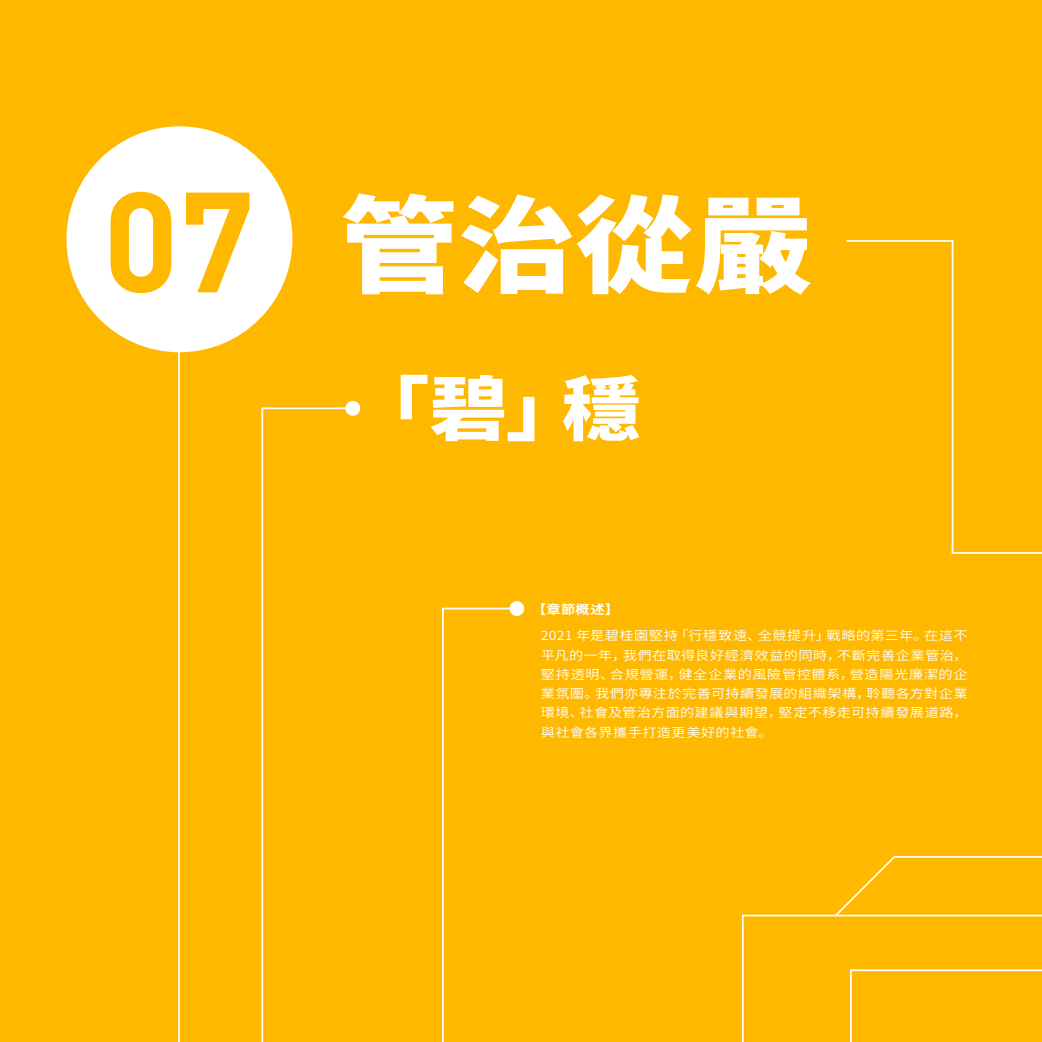
<style>
.page{position:relative;width:1042px;height:1042px;background:#ffb800}
.page>*{position:absolute;margin:0;border:0;box-sizing:border-box;transform-origin:0 0}
.t1{font:140px "DIN Bold";color:#ffb800}
.t2{font:800 105px "Source Han Sans CN";color:#fff;scale:1.12 1}
.t3{font:800 70px "Source Han Sans CN";color:#fff;scale:1.12 1}
.t4{font:12.6px/19.2px "Source Han Sans CN";letter-spacing:.03em;color:#fff;text-align:justify;scale:1.13 1}
.t5{font:700 12.6px "Source Han Sans CN";color:#fff;scale:1.13 1}
</style>
<div class="page">
<div style="left:66px;top:126px;width:226px;height:226px;background:#fff;border-radius:50%"></div>
<svg style="left:177px;top:335px;width:348px;height:707px"></svg>
<svg style="left:846px;top:240px;width:196px;height:314px"></svg>
<svg style="left:741px;top:856px;width:301px;height:186px"></svg>
<h1 class="t1" style="left:103px;top:150px;width:154px">07</h1>
<h2 class="t2" style="left:340px;top:192px;width:423px">管治從嚴</h2>
<h3 class="t3" style="left:351px;top:373px;width:261px">「碧」穩</h3>
<p class="t5" style="left:532px;top:603px;width:78px">【章節概述】</p>
<p class="t4" style="left:541px;top:626px;width:379px">2021 年是碧桂園堅持「行穩致遠、全競提升」戰略的第三年。在這不平凡的一年，我們在取得良好經濟效益的同時，不斷完善企業管治，堅持透明、合規營運，健全企業的風險管控體系，營造陽光廉潔的企業氛圍。我們亦專注於完善可持續發展的組織架構，聆聽各方對企業環境、社會及管治方面的建議與期望，堅定不移走可持續發展道路，與社會各界攜手打造更美好的社會。</p>
</div>
